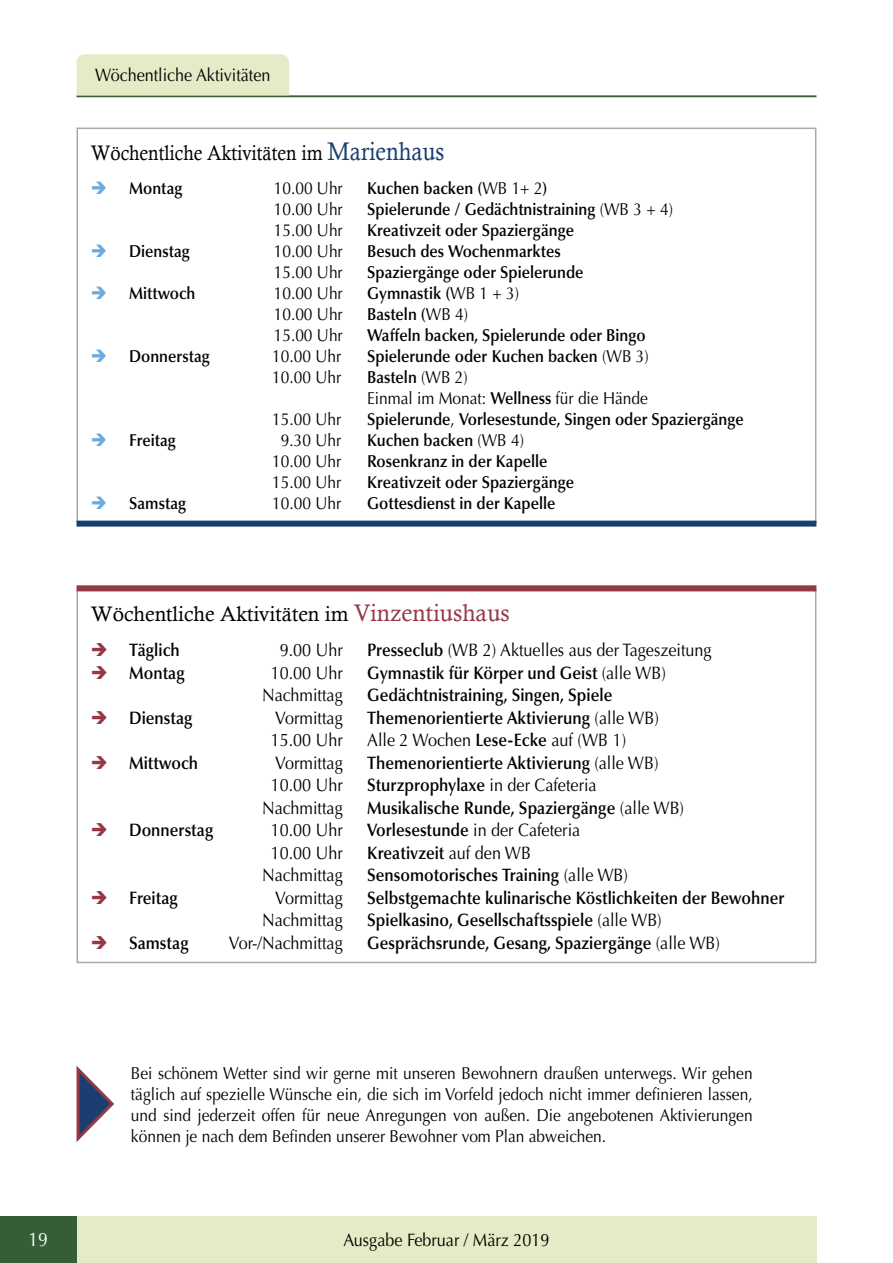
<style>
.page{position:relative;width:893px;height:1263px;background:#fff}
.page>*{position:absolute;margin:0;border:0;box-sizing:border-box;transform-origin:0 0}
.t1{font:21px "Calisto";color:#000}
.t2{font:21px "Calisto";color:#000;scale:.9 1}
.t3{font:19.5px "Optima LT Std";color:#fff;scale:.9 1}
.t4{font:600 18px "Optima LT Std";color:#000;scale:.9 1}
.t5{font:18px "Optima LT Std";color:#000;scale:.9 1}
.t6{font:17.25px/21px "Optima LT Std";color:#000;scale:.9 1}
.t7{font:600 17.25px "Optima LT Std";color:#000;scale:.9 1}
.s1{font-size:25.5px;color:#1a3e70}
.s2{font-weight:400}
.s3{font-weight:600}
.s4{font-size:24px;color:#953947}
</style>
<div class="page">
<div style="left:77px;top:1216px;width:739px;height:47px;background:#e3ecc6"></div>
<div style="left:0;top:1216px;width:77px;height:47px;background:#355e37"></div>
<hr style="left:77px;top:95px;width:739px;height:2px;background:#355e37">
<div style="left:77px;top:590px;width:739px;height:373px;border:2px solid #a8a8a7"></div>
<div style="left:77px;top:54px;width:212px;height:41px;background:#e3ecc6"></div>
<div style="left:77px;top:585px;width:739px;height:6px;background:#953947"></div>
<div style="left:77px;top:521px;width:739px;height:6px;background:#1a3e70"></div>
<svg style="left:76px;top:1065px;width:38px;height:77px"></svg>
<p class="t5" style="left:95px;top:64px;width:196px">Wöchentliche Aktivitäten</p>
<p class="t2" style="left:91px;top:141px;width:394px">Wöchentliche Aktivitäten im <span class="s1">Marienhaus</span></p>
<p class="t7" style="left:129px;top:178px;width:61px">Montag</p>
<p class="t6" style="left:274px;top:178px;width:78px">10.00 Uhr</p>
<p class="t7" style="left:367px;top:178px;width:202px">Kuchen backen (<span class="s2">WB 1+ 2</span>)</p>
<p class="t6" style="left:274px;top:199px;width:78px">10.00 Uhr</p>
<p class="t7" style="left:367px;top:199px;width:341px">Spielerunde / Gedächtnistraining <span class="s2">(WB 3 + 4)</span></p>
<p class="t6" style="left:274px;top:220px;width:78px">15.00 Uhr</p>
<p class="t7" style="left:367px;top:220px;width:231px">Kreativzeit oder Spaziergänge</p>
<p class="t7" style="left:129px;top:241px;width:69px">Dienstag</p>
<p class="t6" style="left:274px;top:241px;width:78px">10.00 Uhr</p>
<p class="t7" style="left:367px;top:241px;width:217px">Besuch des Wochenmarktes</p>
<p class="t6" style="left:274px;top:262px;width:78px">15.00 Uhr</p>
<p class="t7" style="left:367px;top:262px;width:242px">Spaziergänge oder Spielerunde</p>
<p class="t7" style="left:129px;top:283px;width:75px">Mittwoch</p>
<p class="t6" style="left:274px;top:283px;width:78px">10.00 Uhr</p>
<p class="t7" style="left:367px;top:283px;width:170px">Gymnastik (<span class="s2">WB 1 + 3)</span></p>
<p class="t6" style="left:274px;top:304px;width:78px">10.00 Uhr</p>
<p class="t7" style="left:367px;top:304px;width:114px">Basteln (<span class="s2">WB 4)</span></p>
<p class="t6" style="left:274px;top:325px;width:78px">15.00 Uhr</p>
<p class="t7" style="left:367px;top:325px;width:311px">Waffeln backen, Spielerunde oder Bingo</p>
<p class="t7" style="left:129px;top:346px;width:91px">Donnerstag</p>
<p class="t6" style="left:272px;top:346px;width:78px">10.00 Uhr</p>
<p class="t7" style="left:367px;top:346px;width:314px">Spielerunde oder Kuchen backen <span class="s2">(WB 3)</span></p>
<p class="t6" style="left:272px;top:367px;width:78px">10.00 Uhr</p>
<p class="t6" style="left:367px;top:367px;width:313px"><span class="s3">Basteln</span> (WB 2)<br>Einmal im Monat: <span class="s3">Wellness</span> für die Hände</p>
<p class="t6" style="left:272px;top:409px;width:78px">15.00 Uhr</p>
<p class="t7" style="left:367px;top:409px;width:420px">Spielerunde<span class="s2">,</span> Vorlesestunde, Singen oder Spaziergänge</p>
<p class="t7" style="left:129px;top:430px;width:54px">Freitag</p>
<p class="t6" style="left:281px;top:430px;width:69px">9.30 Uhr</p>
<p class="t7" style="left:367px;top:430px;width:176px">Kuchen backen <span class="s2">(WB 4)</span></p>
<p class="t6" style="left:272px;top:451px;width:78px">10.00 Uhr</p>
<p class="t7" style="left:367px;top:451px;width:202px">Rosenkranz in der Kapelle</p>
<p class="t6" style="left:272px;top:472px;width:78px">15.00 Uhr</p>
<p class="t7" style="left:367px;top:472px;width:231px">Kreativzeit oder Spaziergänge</p>
<p class="t7" style="left:129px;top:493px;width:65px">Samstag</p>
<p class="t6" style="left:272px;top:493px;width:78px">10.00 Uhr</p>
<p class="t7" style="left:367px;top:493px;width:211px">Gottesdienst in der Kapelle</p>
<p class="t1" style="left:91px;top:602px;width:421px">Wöchentliche Aktivitäten im <span class="s4">Vinzentiushaus</span></p>
<p class="t4" style="left:129px;top:640px;width:58px">Täglich</p>
<p class="t5" style="left:280px;top:640px;width:72px">9.00 Uhr</p>
<p class="t5" style="left:367px;top:640px;width:384px"><span class="s3">Presseclub</span> (WB 2) Aktuelles aus der Tageszeitung</p>
<p class="t4" style="left:129px;top:662px;width:64px">Montag</p>
<p class="t5" style="left:271px;top:662px;width:82px">10.00 Uhr</p>
<p class="t4" style="left:367px;top:662px;width:333px">Gymnastik für Körper und Geist <span class="s2">(alle WB)</span></p>
<p class="t5" style="left:262px;top:685px;width:91px">Nachmittag</p>
<p class="t4" style="left:367px;top:685px;width:274px">Gedächtnistraining, Singen, Spiele</p>
<p class="t4" style="left:129px;top:707px;width:72px">Dienstag</p>
<p class="t5" style="left:275px;top:707px;width:77px">Vormittag</p>
<p class="t4" style="left:367px;top:707px;width:326px">Themenorientierte Aktivierung <span class="s2">(alle WB)</span></p>
<p class="t5" style="left:271px;top:730px;width:82px">15.00 Uhr</p>
<p class="t5" style="left:367px;top:730px;width:289px">Alle 2 Wochen <span class="s3">Lese-Ecke</span> auf (WB 1)</p>
<p class="t4" style="left:129px;top:752px;width:78px">Mittwoch</p>
<p class="t5" style="left:275px;top:752px;width:77px">Vormittag</p>
<p class="t4" style="left:367px;top:752px;width:325px">Themenorientierte Aktivierung <span class="s2">(alle WB)</span></p>
<p class="t5" style="left:271px;top:775px;width:82px">10.00 Uhr</p>
<p class="t4" style="left:367px;top:775px;width:256px">Sturzprophylaxe <span class="s2">in der Cafeteria</span></p>
<p class="t5" style="left:262px;top:797px;width:91px">Nachmittag</p>
<p class="t4" style="left:367px;top:797px;width:354px">Musikalische Runde, Spaziergänge <span class="s2">(alle WB)</span></p>
<p class="t4" style="left:129px;top:820px;width:95px">Donnerstag</p>
<p class="t5" style="left:271px;top:820px;width:82px">10.00 Uhr</p>
<p class="t5" style="left:367px;top:820px;width:238px"><span class="s3">Vorlesestunde</span> in der Cafeteria</p>
<p class="t5" style="left:271px;top:842px;width:82px">10.00 Uhr</p>
<p class="t4" style="left:367px;top:842px;width:184px">Kreativzeit <span class="s2">auf den WB</span></p>
<p class="t5" style="left:262px;top:865px;width:91px">Nachmittag</p>
<p class="t4" style="left:367px;top:865px;width:291px">Sensomotorisches Training <span class="s2">(alle WB)</span></p>
<p class="t4" style="left:129px;top:887px;width:56px">Freitag</p>
<p class="t5" style="left:275px;top:887px;width:77px">Vormittag</p>
<p class="t4" style="left:367px;top:887px;width:465px">Selbstgemachte kulinarische Köstlichkeiten der Bewohner</p>
<p class="t5" style="left:262px;top:910px;width:91px">Nachmittag</p>
<p class="t4" style="left:367px;top:910px;width:329px">Spielkasino, Gesellschaftsspiele <span class="s2">(alle WB)</span></p>
<p class="t4" style="left:129px;top:932px;width:68px">Samstag</p>
<p class="t5" style="left:229px;top:932px;width:128px">Vor-/Nachmittag</p>
<p class="t4" style="left:367px;top:932px;width:393px">Gesprächsrunde, Gesang, Spaziergänge <span class="s2">(alle WB)</span></p>
<p class="t6" style="left:131px;top:1063px;width:692px;text-align:justify">Bei schönem Wetter sind wir gerne mit unseren Bewohnern draußen unterwegs. Wir gehen täglich auf spezielle Wünsche ein, die sich im Vorfeld jedoch nicht immer definieren lassen, und sind jederzeit offen für neue Anregungen von außen. Die angebotenen Aktivierungen können je nach dem Befinden unserer Bewohner vom Plan abweichen.</p>
<p class="t3" style="left:29px;top:1228px;width:23px">19</p>
<p class="t5" style="left:343px;top:1229px;width:230px">Ausgabe Februar / März 2019</p>
</div>
